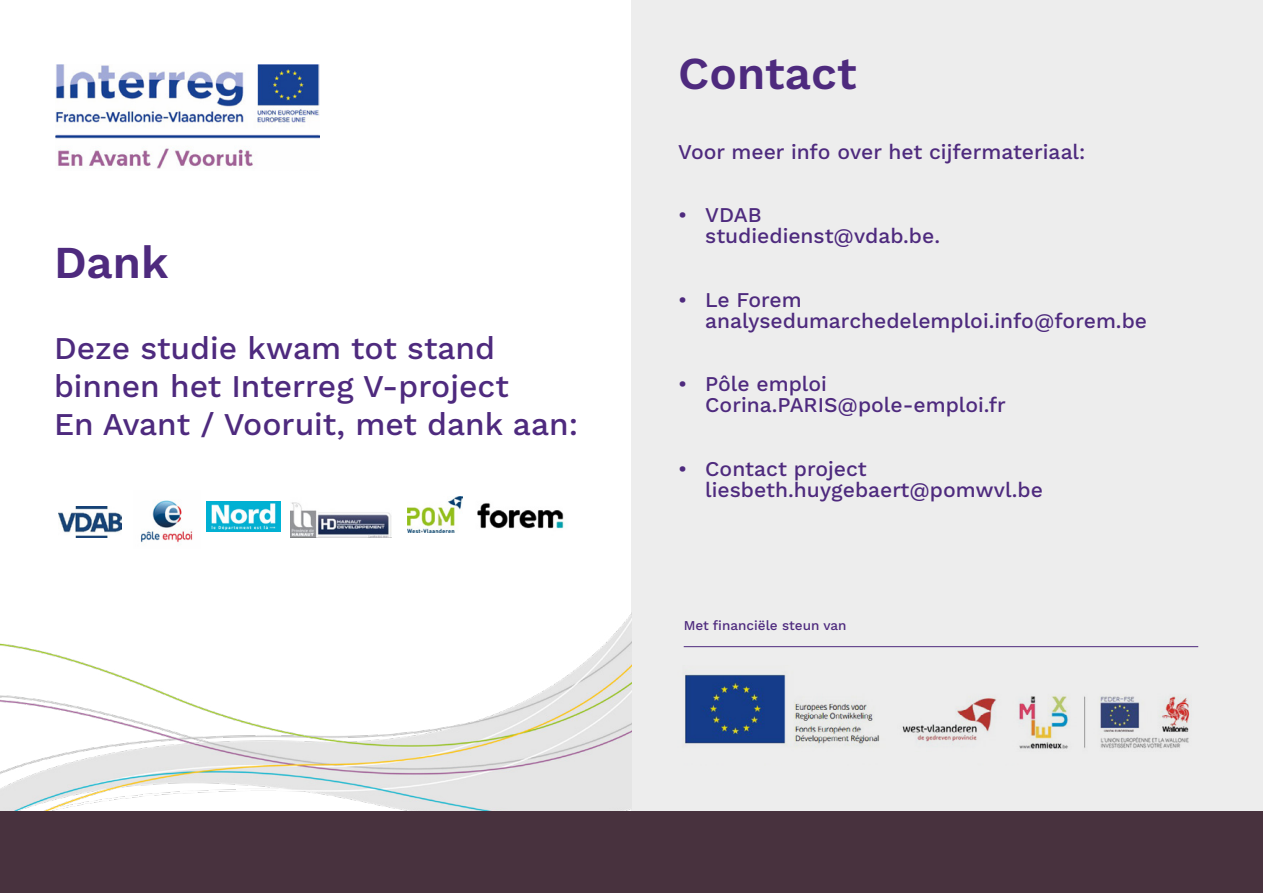
<style>
.page{position:relative;width:1263px;height:893px;background:#fff}
.page>*{position:absolute;margin:0;border:0;box-sizing:border-box;transform-origin:0 0}
.t1{font:600 45.6px "Work Sans";color:#4e2a7e}
.t2{font:500 31.65px/38px "Work Sans";color:#4e2a7e}
.t3{font:500 21px/21px "Work Sans";color:#4e2a7e}
.t4{font:500 13.5px "Work Sans";color:#4e2a7e}
</style>
<div class="page">
<div style="left:631px;top:0;width:632px;height:812px;background:#ededed"></div>
<hr style="left:684px;top:646px;width:514px;height:1px;background:#4e2a7e">
<img style="left:141px;top:500px;width:52px;height:43px">
<img style="left:407px;top:496px;width:56px;height:36px">
<img style="left:290px;top:502px;width:101px;height:35px">
<img style="left:207px;top:502px;width:73px;height:29px">
<img style="left:58px;top:507px;width:64px;height:31px">
<img style="left:477px;top:503px;width:87px;height:26px">
<img style="left:685px;top:674px;width:505px;height:75px">
<img style="left:0;top:614px;width:631px;height:197px">
<img style="left:56px;top:64px;width:263px;height:105px">
<div style="left:0;top:811px;width:1263px;height:82px;background:#48323e"></div>
<h1 class="t1" style="left:54px;top:236px;width:116px">Dank</h1>
<h2 class="t2" style="left:54px;top:331px;width:526px">Deze studie kwam tot stand binnen het Interreg V-project<br>En Avant / Vooruit, met dank aan:</h2>
<h1 class="t1" style="left:678px;top:47px;width:180px">Contact</h1>
<p class="t3" style="left:678px;top:142px;width:409px">Voor meer info over het cijfermateriaal:</p>
<p class="t3" style="left:705px;top:205px;width:236px;text-indent:-27px">• VDAB studiedienst@vdab.be.</p>
<p class="t3" style="left:705px;top:290px;width:443px;text-indent:-27px">• Le Forem analysedumarchedelemploi.info@forem.be</p>
<p class="t3" style="left:705px;top:374px;width:302px;text-indent:-27px">• Pôle emploi<br>Corina.PARIS@pole-emploi.fr</p>
<p class="t3" style="left:705px;top:459px;width:339px;text-indent:-27px">• Contact project liesbeth.huygebaert@pomwvl.be</p>
<p class="t4" style="left:684px;top:617px;width:164px">Met financiële steun van</p>
</div>
